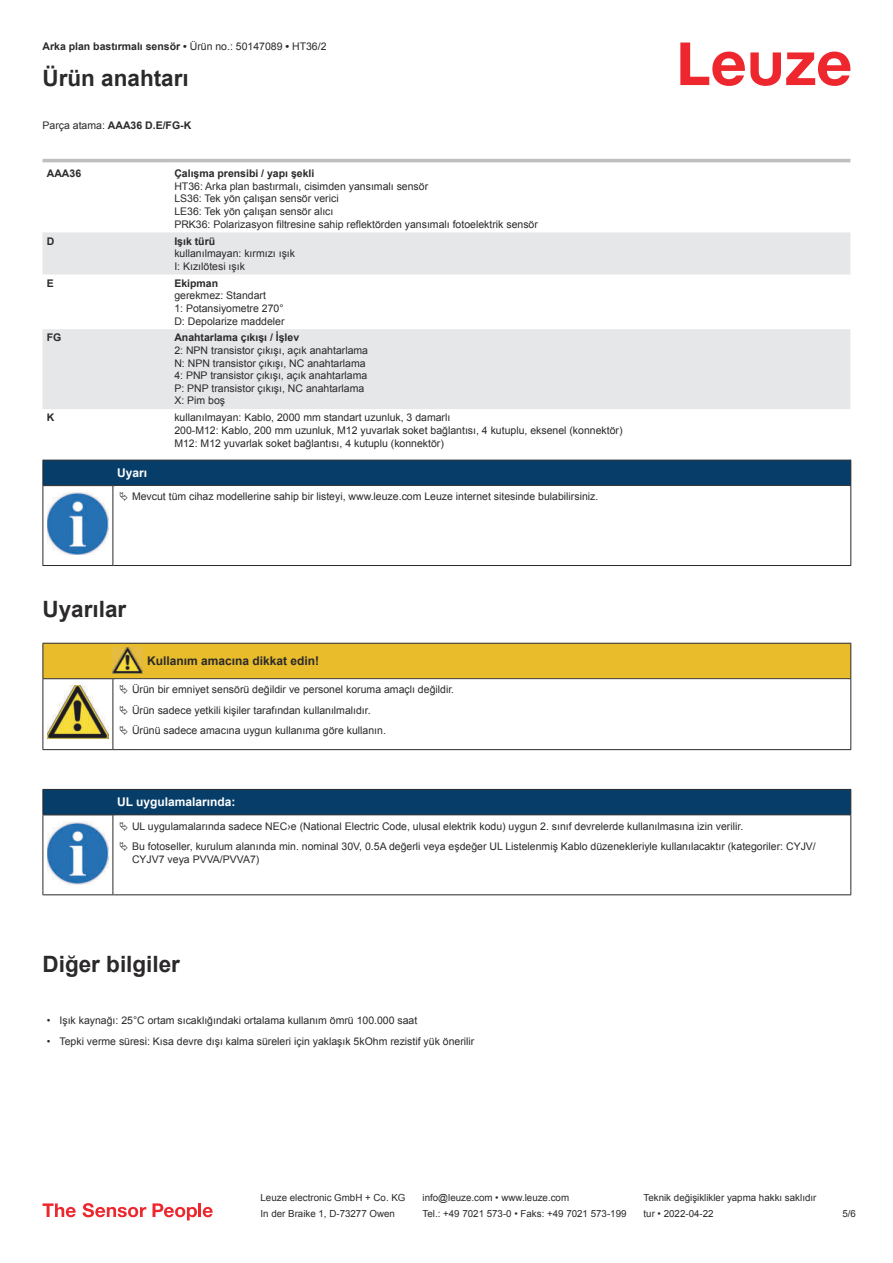
<style>
.page{position:relative;width:893px;height:1263px;background:#fff}
.page>*{position:absolute;margin:0;border:0;box-sizing:border-box;transform-origin:0 0}
.t1{font:700 22.5px "Arial";color:#2b292a}
.t2{font:700 12px "Arial";color:#2b292a}
.t3{font:700 12px "Arial";color:#fff}
.t4{font:10.5px/12.6px "Arial";color:#2b292a}
.t5{font:700 10.5px "Arial";color:#2b292a}
.t6{font:9.75px "Arial";color:#2b292a}
.s1{font-weight:400}
</style>
<div class="page">
<svg style="left:680px;top:43px;width:170px;height:43px"></svg>
<div style="left:43px;top:158px;width:807px;height:5px;background:#ebeced"></div>
<svg style="left:43px;top:232px;width:807px;height:177px;fill:#e6e7e9"></svg>
<hr style="left:43px;top:159px;width:127px;height:3px;background:#bdbfc1">
<hr style="left:170px;top:159px;width:680px;height:3px;background:#bdbfc1">
<svg style="left:43px;top:1203px;width:33px;height:14px"></svg>
<svg style="left:83px;top:1203px;width:63px;height:14px"></svg>
<svg style="left:153px;top:1203px;width:44px;height:17px"></svg>
<hr style="left:198px;top:1203px;width:3px;height:14px;background:#ed272d">
<svg style="left:203px;top:1207px;width:10px;height:10px"></svg>
<div style="left:43px;top:460px;width:808px;height:26px;background:#063d69"></div>
<hr style="left:113px;top:485px;width:738px;height:1px;background:#2b292a">
<hr style="left:43px;top:486px;width:1px;height:75px;background:#2b292a">
<hr style="left:113px;top:486px;width:1px;height:75px;background:#2b292a">
<hr style="left:850px;top:486px;width:1px;height:75px;background:#2b292a">
<hr style="left:43px;top:565px;width:70px;height:1px;background:#2b292a">
<hr style="left:113px;top:565px;width:738px;height:1px;background:#2b292a">
<img style="left:47px;top:492px;width:61px;height:63px">
<hr style="left:43px;top:749px;width:70px;height:1px;background:#2b292a">
<hr style="left:113px;top:749px;width:30px;height:1px;background:#2b292a">
<hr style="left:143px;top:749px;width:708px;height:1px;background:#2b292a">
<hr style="left:43px;top:815px;width:1px;height:75px;background:#2b292a">
<hr style="left:113px;top:815px;width:1px;height:75px;background:#2b292a">
<hr style="left:850px;top:815px;width:1px;height:75px;background:#2b292a">
<hr style="left:43px;top:894px;width:70px;height:1px;background:#2b292a">
<hr style="left:113px;top:894px;width:738px;height:1px;background:#2b292a">
<img style="left:47px;top:869px;width:58px;height:15px">
<svg style="left:43px;top:643px;width:808px;height:106px"></svg>
<svg style="left:43px;top:789px;width:808px;height:80px"></svg>
<p class="t5" style="left:43px;top:39px;width:285px">Arka plan bastırmalı sensör • <span class="s1">Ürün no.: 50147089</span> • <span class="s1">HT36/2</span></p>
<h1 class="t1" style="left:43px;top:63px;width:148px">Ürün anahtarı</h1>
<p class="t5" style="left:43px;top:117px;width:150px"><span class="s1">Parça atama:</span> AAA36 D.E/FG-K</p>
<p class="t5" style="left:47px;top:166px;width:36px">AAA36</p>
<p class="t5" style="left:174px;top:166px;width:142px">Çalışma prensibi / yapı şekli</p>
<p class="t4" style="left:174px;top:180px;width:365px">HT36: Arka plan bastırmalı, cisimden yansımalı sensör<br>LS36: Tek yön çalışan sensör verici<br>LE36: Tek yön çalışan sensör alıcı<br>PRK36: Polarizasyon filtresine sahip reflektörden yansımalı fotoelektrik sensör</p>
<p class="t5" style="left:47px;top:237px;width:9px">D</p>
<p class="t5" style="left:174px;top:233px;width:42px">Işık türü</p>
<p class="t4" style="left:174px;top:247px;width:122px">kullanılmayan: kırmızı ışık<br>I: Kızılötesi ışık</p>
<p class="t5" style="left:47px;top:279px;width:9px">E</p>
<p class="t5" style="left:174px;top:276px;width:45px">Ekipman</p>
<p class="t4" style="left:174px;top:289px;width:112px">gerekmez: Standart<br>1: Potansiyometre 270°<br>D: Depolarize maddeler</p>
<p class="t5" style="left:47px;top:330px;width:16px">FG</p>
<p class="t5" style="left:174px;top:330px;width:126px">Anahtarlama çıkışı / İşlev</p>
<p class="t4" style="left:174px;top:344px;width:195px">2: NPN transistor çıkışı, açık anahtarlama N: NPN transistor çıkışı, NC anahtarlama 4: PNP transistor çıkışı, açık anahtarlama P: PNP transistor çıkışı, NC anahtarlama X: Pim boş</p>
<p class="t5" style="left:47px;top:414px;width:9px">K</p>
<p class="t4" style="left:174px;top:411px;width:450px">kullanılmayan: Kablo, 2000 mm standart uzunluk, 3 damarlı<br>200-M12: Kablo, 200 mm uzunluk, M12 yuvarlak soket bağlantısı, 4 kutuplu, eksenel (konnektör)<br>M12: M12 yuvarlak soket bağlantısı, 4 kutuplu (konnektör)</p>
<p class="t3" style="left:117px;top:464px;width:32px">Uyarı</p>
<p class="t4" style="left:132px;top:490px;width:468px">Mevcut tüm cihaz modellerine sahip bir listeyi, www.leuze.com Leuze internet sitesinde bulabilirsiniz.</p>
<h1 class="t1" style="left:43px;top:593px;width:85px">Uyarılar</h1>
<p class="t2" style="left:147px;top:652px;width:174px">Kullanım amacına dikkat edin!</p>
<p class="t4" style="left:132px;top:680px;width:324px;line-height:20.2px">Ürün bir emniyet sensörü değildir ve personel koruma amaçlı değildir.<br>Ürün sadece yetkili kişiler tarafından kullanılmalıdır.<br>Ürünü sadece amacına uygun kullanıma göre kullanın.</p>
<p class="t3" style="left:117px;top:794px;width:120px">UL uygulamalarında:</p>
<p class="t4" style="left:132px;top:816px;width:685px;line-height:20.2px">UL uygulamalarında sadece NEC›e (National Electric Code, ulusal elektrik kodu) uygun 2. sınıf devrelerde kullanılmasına izin verilir.<br>Bu fotoseller, kurulum alanında min. nominal 30V, 0.5A değerli veya eşdeğer UL Listelenmiş Kablo düzenekleriyle kullanılacaktır (kategoriler: CYJV/</p>
<p class="t4" style="left:132px;top:852px;width:129px">CYJV7 veya PVVA/PVVA7)</p>
<h1 class="t1" style="left:43px;top:948px;width:139px">Diğer bilgiler</h1>
<p class="t4" style="left:47px;top:1014px;width:372px">• Işık kaynağı: 25°C ortam sıcaklığındaki ortalama kullanım ömrü 100.000 saat</p>
<p class="t4" style="left:47px;top:1034px;width:429px">• Tepki verme süresi: Kısa devre dışı kalma süreleri için yaklaşık 5kOhm rezistif yük önerilir</p>
<p class="t6" style="left:261px;top:1191px;width:146px">Leuze electronic GmbH + Co. KG</p>
<p class="t6" style="left:423px;top:1191px;width:148px">info@leuze.com • www.leuze.com</p>
<p class="t6" style="left:644px;top:1191px;width:174px">Teknik değişiklikler yapma hakkı saklıdır</p>
<p class="t6" style="left:261px;top:1207px;width:136px">In der Braike 1, D-73277 Owen</p>
<p class="t6" style="left:423px;top:1207px;width:205px">Tel.: +49 7021 573-0 • Faks: +49 7021 573-199</p>
<p class="t6" style="left:644px;top:1207px;width:72px">tur • 2022-04-22</p>
<p class="t6" style="left:842px;top:1210px;width:15px">5 /6</p>
</div>
